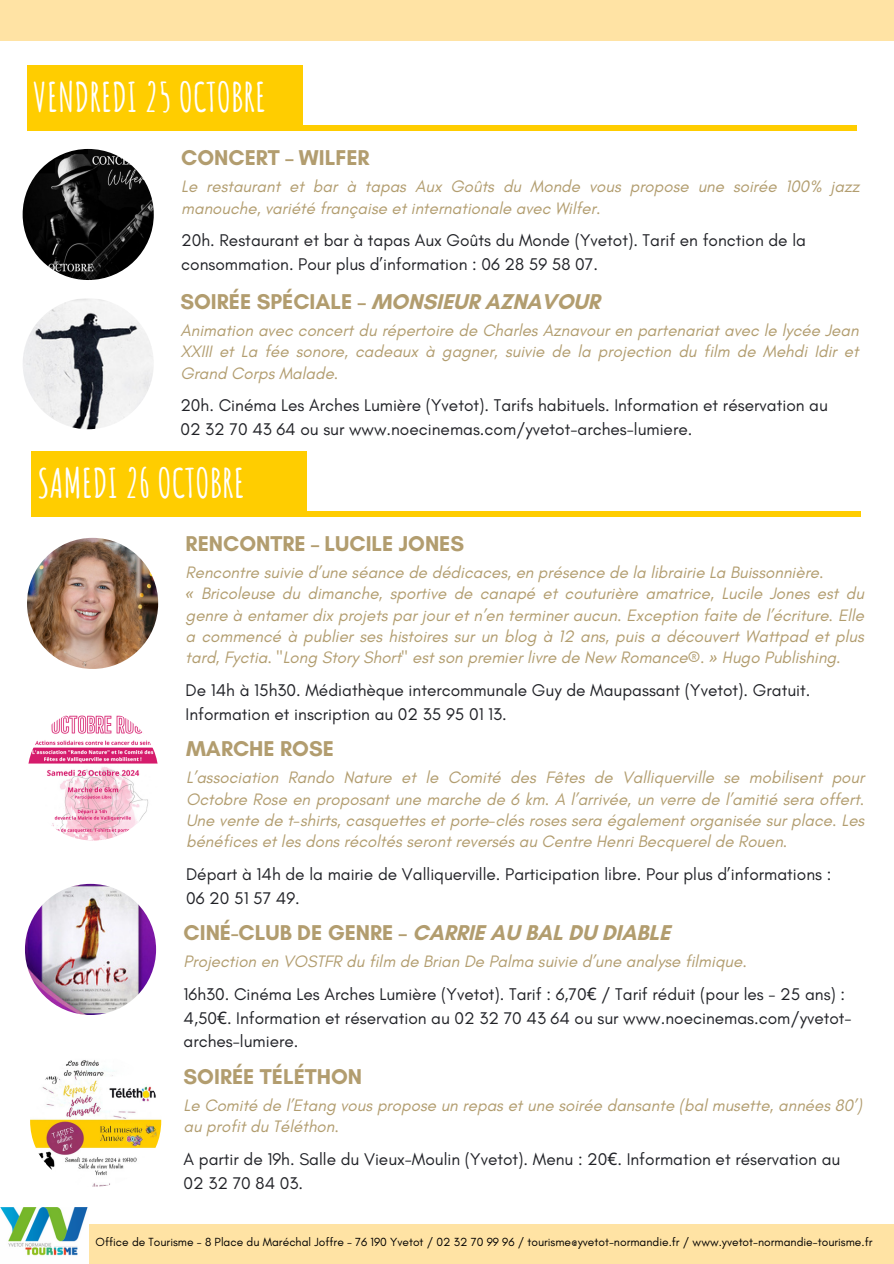
<style>
.page{position:relative;width:894px;height:1264px;background:#fff}
.page>*{position:absolute;margin:0;border:0;box-sizing:border-box;transform-origin:0 0}
.t1{font:700 39.75px "Amatic SC";color:#fff}
.t2{font:700 21.75px "Glacial Indifference";color:#b29d6f}
.t3{font:17.25px/23.7px "Glacial Indifference";color:#212227}
.t4{font:italic 16.8px/21.3px "Glacial Indifference";color:#b29d6f}
.t5{font:12px "Glacial Indifference";color:#000}
.s1{font-family:"Noto Sans"}
</style>
<div class="page">
<div style="left:0;top:1224px;width:893px;height:39px;background:#ffe3a4"></div>
<img style="left:0;top:1207px;width:89px;height:56px">
<div style="left:0;top:0;width:893px;height:41px;background:#ffe3a4"></div>
<div style="left:27px;top:125px;width:828px;height:6px;background:#ffcd00"></div>
<div style="left:27px;top:66px;width:275px;height:62px;background:#ffcd00"></div>
<img style="left:23px;top:149px;width:131px;height:131px;border-radius:50%">
<img style="left:23px;top:298px;width:131px;height:131px;border-radius:50%">
<div style="left:31px;top:511px;width:829px;height:5px;background:#ffcd00"></div>
<div style="left:31px;top:451px;width:276px;height:62px;background:#ffcd00"></div>
<img style="left:27px;top:538px;width:131px;height:131px;border-radius:50%">
<img style="left:27px;top:709px;width:131px;height:131px;border-radius:50%">
<img style="left:25px;top:883px;width:131px;height:131px;border-radius:50%">
<img style="left:30px;top:1055px;width:131px;height:131px;border-radius:50%">
<p class="t1" style="left:33px;top:71px;width:234px">VENDREDI 25 OCTOBRE</p>
<h3 class="t2" style="left:181px;top:144px;width:190px">CONCERT – WILFER</h3>
<h3 class="t4" style="left:181px;top:176px;width:679px">Le restaurant et bar à tapas Aux Goûts du Monde vous propose une soirée 100% jazz manouche, variété française et internationale avec Wilfer.</h3>
<h2 class="t3" style="left:181px;top:228px;width:626px">20h. Restaurant et bar à tapas Aux Goûts du Monde (Yvetot). Tarif en fonction de la consommation. Pour plus d’information : 06 28 59 58 07.</h2>
<h3 class="t2" style="left:180px;top:288px;width:420px">SOIRÉE SPÉCIALE – MONSIEUR AZNAVOUR</h3>
<h1 class="t4" style="left:180px;top:319px;width:679px;text-align:justify">Animation avec concert du répertoire de Charles Aznavour en partenariat avec le lycée Jean XXIII et La fée sonore, cadeaux à gagner, suivie de la projection du film de Mehdi Idir et Grand Corps Malade.</h1>
<p class="t3" style="left:180px;top:393px;width:649px">20h. Cinéma Les Arches Lumière (Yvetot). Tarifs habituels. Information et réservation au<br>02 32 70 43 64 ou sur www.noecinemas.com/yvetot-arches-lumiere.</p>
<p class="t1" style="left:37px;top:457px;width:209px">SAMEDI 26 OCTOBRE</p>
<p class="t2" style="left:185px;top:530px;width:280px">RENCONTRE – LUCILE JONES</p>
<h2 class="t4" style="left:185px;top:561px;width:679px">Rencontre suivie d’une séance de dédicaces, en présence de la librairie La Buissonnière.<br><span class="s1">«</span> Bricoleuse du dimanche, sportive de canapé et couturière amatrice, Lucile Jones est du genre à entamer dix projets par jour et n’en terminer aucun. Exception faite de l’écriture. Elle a commencé à publier ses histoires sur un blog à 12 ans, puis a découvert Wattpad et plus tard, Fyctia. "Long Story Short" est son premier livre de New Romance®. <span class="s1">»</span> Hugo Publishing.</h2>
<h3 class="t3" style="left:185px;top:678px;width:626px">De 14h à 15h30. Médiathèque intercommunale Guy de Maupassant (Yvetot). Gratuit.<br>Information et inscription au 02 35 95 01 13.</h3>
<h2 class="t2" style="left:186px;top:735px;width:149px">MARCHE ROSE</h2>
<h3 class="t4" style="left:186px;top:766px;width:679px;text-align:justify">L’association Rando Nature et le Comité des Fêtes de Valliquerville se mobilisent pour Octobre Rose en proposant une marche de 6 km. A l’arrivée, un verre de l’amitié sera offert.<br>Une vente de t-shirts, casquettes et porte-clés roses sera également organisée sur place. Les bénéfices et les dons récoltés seront reversés au Centre Henri Becquerel de Rouen.</h3>
<h3 class="t3" style="left:186px;top:862px;width:646px">Départ à 14h de la mairie de Valliquerville. Participation libre. Pour plus d’informations :<br>06 20 51 57 49.</h3>
<h3 class="t2" style="left:183px;top:919px;width:488px">CINÉ-CLUB DE GENRE – CARRIE AU BAL DU DIABLE</h3>
<h3 class="t4" style="left:183px;top:950px;width:564px">Projection en VOSTFR du film de Brian De Palma suivie d’une analyse filmique.</h3>
<h2 class="t3" style="left:183px;top:982px;width:669px">16h30. Cinéma Les Arches Lumière (Yvetot). Tarif : 6,70<span class="s1">€</span> / Tarif réduit (pour les - 25 ans) :<br>4,50<span class="s1">€</span>. Information et réservation au 02 32 70 43 64 ou sur www.noecinemas.com/yvetot&shy;arches-lumiere.</h2>
<h3 class="t2" style="left:183px;top:1062px;width:180px">SOIRÉE TÉLÉTHON</h3>
<p class="t4" style="left:183px;top:1094px;width:679px">Le Comité de l’Etang vous propose un repas et une soirée dansante (bal musette, années 80’) au profit du Téléthon.</p>
<p class="t3" style="left:183px;top:1147px;width:658px">A partir de 19h. Salle du Vieux-Moulin (Yvetot). Menu : 20<span class="s1">€</span>. Information et réservation au<br>02 32 70 84 03.</p>
<p class="t5" style="left:95px;top:1234px;width:778px">Office de Tourisme - 8 Place du Maréchal Joffre - 76 190 Yvetot / 02 32 70 99 96 / tourisme@yvetot-normandie.fr / www.yvetot-normandie-tourisme.fr</p>
</div>
